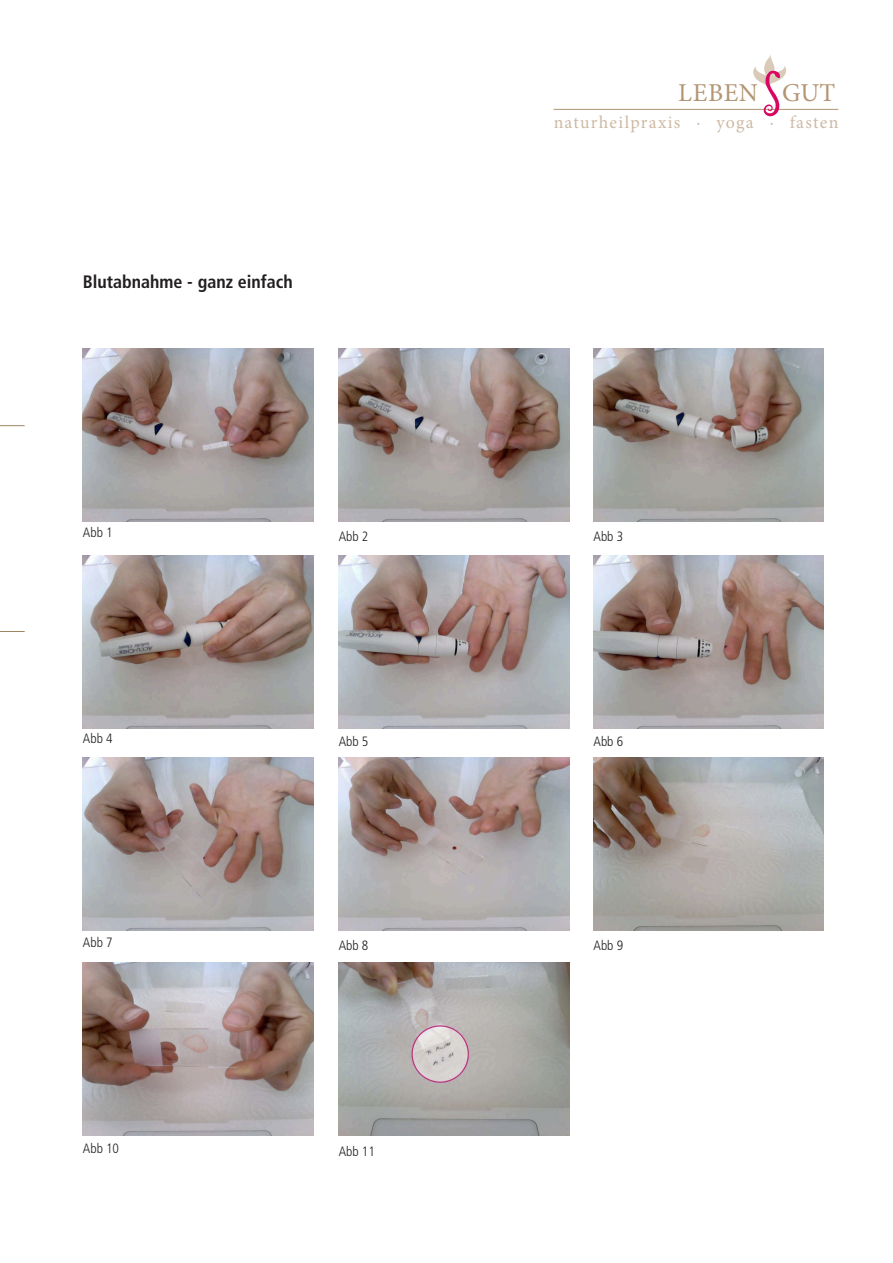
<style>
.page{position:relative;width:893px;height:1263px;background:#fff}
.page>*{position:absolute;margin:0;border:0;box-sizing:border-box;transform-origin:0 0}
.t1{font:25.8px "Minion Pro";letter-spacing:.025em;color:#b39573}
.t2{font:700 condensed 18px "Frutiger";color:#231f20}
.t3{font:17.85px "Minion Pro";letter-spacing:.07em;color:#b39573}
.t4{font:300 condensed 13.5px "Frutiger";color:#231f20}
</style>
<div class="page">
<hr style="left:553px;top:109px;width:285px;height:1px;background:#b39573">
<svg style="left:753px;top:55px;width:34px;height:62px"></svg>
<svg style="left:0;top:425px;width:25px;height:1px"></svg>
<svg style="left:0;top:631px;width:25px;height:1px"></svg>
<img style="left:83px;top:349px;width:230px;height:172px">
<img style="left:594px;top:349px;width:230px;height:172px">
<img style="left:339px;top:555px;width:230px;height:173px">
<img style="left:594px;top:555px;width:230px;height:173px">
<img style="left:339px;top:349px;width:230px;height:172px">
<img style="left:339px;top:757px;width:230px;height:173px">
<img style="left:83px;top:757px;width:230px;height:173px">
<img style="left:594px;top:757px;width:230px;height:173px">
<img style="left:83px;top:963px;width:230px;height:173px">
<img style="left:339px;top:963px;width:230px;height:173px">
<img style="left:83px;top:555px;width:230px;height:173px">
<p class="t1" style="left:678px;top:75px;width:159px">LEBEN GUT</p>
<h3 class="t3" style="left:553px;top:110px;width:287px">naturheilpraxis · yoga · fasten</h3>
<p class="t2" style="left:83px;top:272px;width:211px">Blutabnahme - ganz einfach</p>
<p class="t4" style="left:83px;top:525px;width:31px">Abb 1</p>
<p class="t4" style="left:339px;top:528px;width:31px">Abb 2</p>
<p class="t4" style="left:594px;top:528px;width:31px">Abb 3</p>
<p class="t4" style="left:83px;top:730px;width:31px">Abb 4</p>
<p class="t4" style="left:339px;top:733px;width:31px">Abb 5</p>
<p class="t4" style="left:594px;top:733px;width:31px">Abb 6</p>
<p class="t4" style="left:83px;top:935px;width:31px">Abb 7</p>
<p class="t4" style="left:339px;top:938px;width:31px">Abb 8</p>
<p class="t4" style="left:594px;top:938px;width:31px">Abb 9</p>
<p class="t4" style="left:83px;top:1140px;width:38px">Abb 10</p>
<p class="t4" style="left:339px;top:1143px;width:38px">Abb 11</p>
</div>
